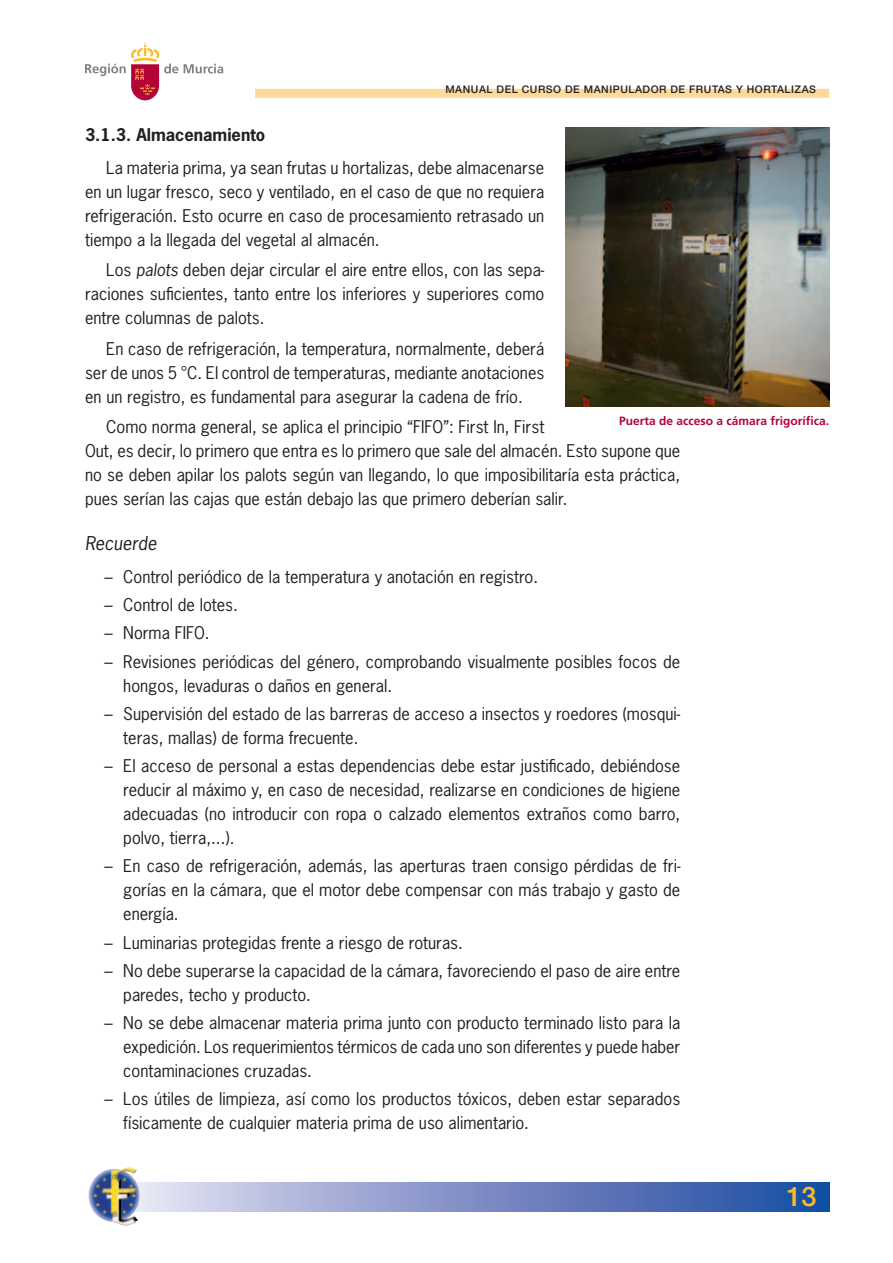
<style>
.page{position:relative;width:893px;height:1263px;background:#fff}
.page>*{position:absolute;margin:0;border:0;box-sizing:border-box;transform-origin:0 0}
.t1{font:500 27px "Helvetica Neue";color:#fdbb2e}
.t2{font:italic 18px "News Gothic";color:#231f20}
.t3{font:16.5px/24px "News Gothic";color:#231f20;text-align:justify}
.t4{font:700 16.5px "News Gothic";color:#231f20}
.t5{font:700 12px "Frutiger";color:#b30437}
.t6{font:500 10.5px "Helvetica Neue";letter-spacing:.05em;color:#231f20}
.s1{font-style:italic}
</style>
<div class="page">
<div style="left:106px;top:1182px;width:723px;height:30px;background:linear-gradient(to right,#eee4f4,#16449e)"></div>
<img style="left:88px;top:1167px;width:52px;height:59px">
<div style="left:255px;top:89px;width:574px;height:9px;background:#fed998"></div>
<svg style="left:184px;top:64px;width:39px;height:9px"></svg>
<svg style="left:85px;top:43px;width:93px;height:57px"></svg>
<img style="left:566px;top:128px;width:263px;height:278px">
<p class="t6" style="left:445px;top:83px;width:372px">MANUAL DEL CURSO DE MANIPULADOR DE FRUTAS Y HORTALIZAS</p>
<p class="t4" style="left:85px;top:124px;width:182px">3.1.3. Almacenamiento</p>
<p class="t3" style="left:85px;top:155px;width:461px;text-indent:21px">La materia prima, ya sean frutas u hortalizas, debe almacenarse en un lugar fresco, seco y ventilado, en el caso de que no requiera refrigeración. Esto ocurre en caso de procesamiento retrasado un tiempo a la llegada del vegetal al almacén.</p>
<p class="t3" style="left:85px;top:257px;width:461px;text-indent:21px">Los <span class="s1">palots</span> deben dejar circular el aire entre ellos, con las sepa&shy;raciones suficientes, tanto entre los inferiores y superiores como entre columnas de palots.</p>
<p class="t3" style="left:85px;top:336px;width:461px;text-indent:21px">En caso de refrigeración, la temperatura, normalmente, deberá ser de unos 5 °C. El control de temperaturas, mediante anotaciones en un registro, es fundamental para asegurar la cadena de frío.</p>
<p class="t3" style="left:85px;top:414px;width:597px;text-align:left;text-indent:21px">Como norma general, se aplica el principio “FIFO”: First In, First<br>Out, es decir, lo primero que entra es lo primero que sale del almacén. Esto supone que no se deben apilar los palots según van llegando, lo que imposibilitaría esta práctica, pues serían las cajas que están debajo las que primero deberían salir.</p>
<p class="t2" style="left:85px;top:532px;width:73px">Recuerde</p>
<p class="t3" style="left:105px;top:564px;width:435px">– Control periódico de la temperatura y anotación en registro.</p>
<p class="t3" style="left:105px;top:592px;width:135px">– Control de lotes.</p>
<p class="t3" style="left:105px;top:620px;width:107px">– Norma FIFO.</p>
<p class="t3" style="left:123px;top:649px;width:559px;text-indent:-19px">– Revisiones periódicas del género, comprobando visualmente posibles focos de hongos, levaduras o daños en general.</p>
<p class="t3" style="left:123px;top:701px;width:559px;text-indent:-19px">– Supervisión del estado de las barreras de acceso a insectos y roedores (mosqui&shy;teras, mallas) de forma frecuente.</p>
<p class="t3" style="left:123px;top:753px;width:559px;text-indent:-19px">– El acceso de personal a estas dependencias debe estar justificado, debiéndose reducir al máximo y, en caso de necesidad, realizarse en condiciones de higiene adecuadas (no introducir con ropa o calzado elementos extraños como barro, polvo, tierra,...).</p>
<p class="t3" style="left:123px;top:854px;width:559px;text-indent:-19px">– En caso de refrigeración, además, las aperturas traen consigo pérdidas de fri&shy;gorías en la cámara, que el motor debe compensar con más trabajo y gasto de energía.</p>
<p class="t3" style="left:105px;top:930px;width:360px">– Luminarias protegidas frente a riesgo de roturas.</p>
<p class="t3" style="left:123px;top:958px;width:558px;text-indent:-19px">– No debe superarse la capacidad de la cámara, favoreciendo el paso de aire entre paredes, techo y producto.</p>
<p class="t3" style="left:123px;top:1010px;width:559px;text-indent:-19px">– No se debe almacenar materia prima junto con producto terminado listo para la expedición. Los requerimientos térmicos de cada uno son diferentes y puede haber contaminaciones cruzadas.</p>
<p class="t3" style="left:123px;top:1087px;width:559px;text-indent:-19px">– Los útiles de limpieza, así como los productos tóxicos, deben estar separados físicamente de cualquier materia prima de uso alimentario.</p>
<p class="t5" style="left:619px;top:414px;width:212px">Puerta de acceso a cámara frigorífica.</p>
<h1 class="t1" style="left:786px;top:1180px;width:32px">13</h1>
</div>
